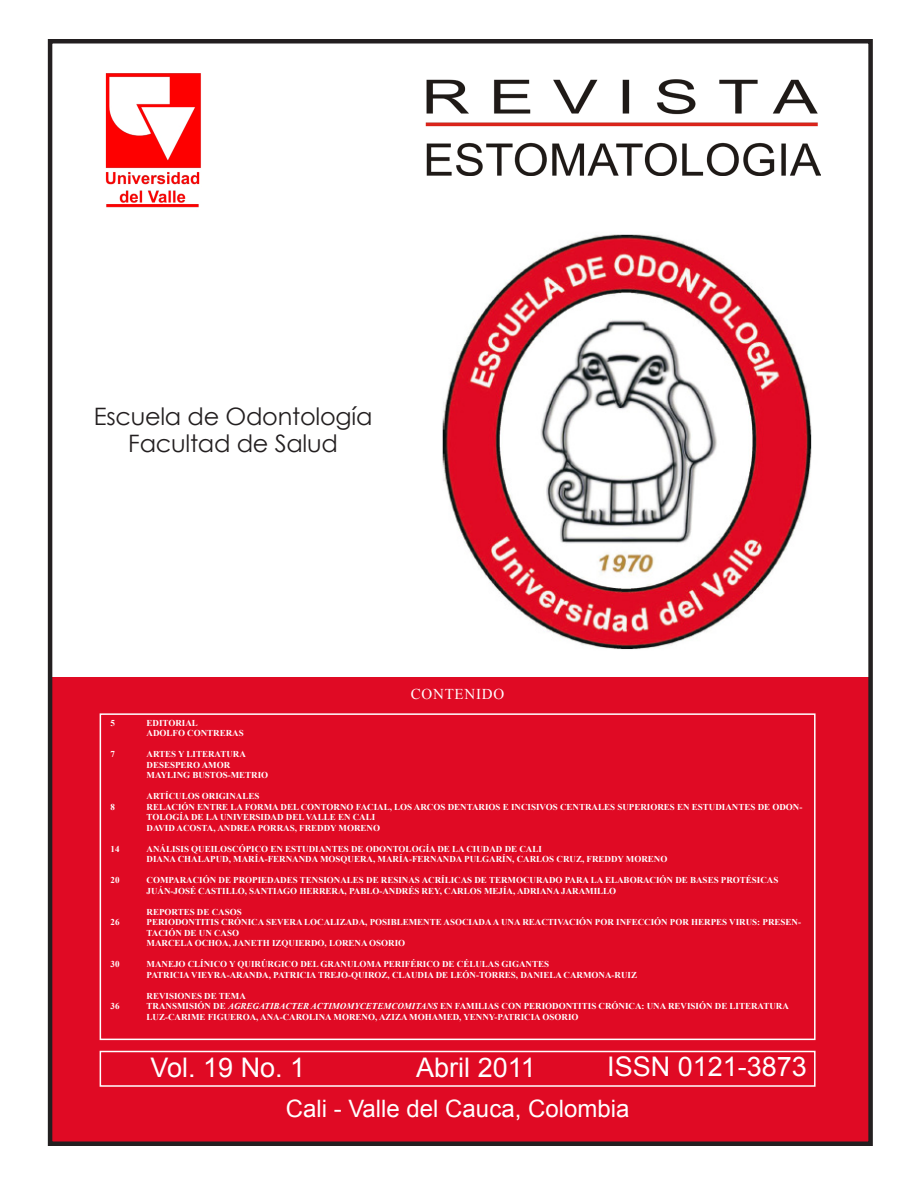
<style>
.page{position:relative;width:918px;height:1188px;background:#fff}
.page>*{position:absolute;margin:0;border:0;box-sizing:border-box;transform-origin:0 0}
.t1{font:27px "Arial";color:#fff}
.t2{font:24px/27px "Century Gothic";letter-spacing:-.01em;color:#231f20;text-align:center}
.t3{font:24px "Arial";color:#fff}
.t4{font:15px "Times New Roman";letter-spacing:.05em;color:#fff}
.t5{font:700 9px/10.5px "Times New Roman";color:#fff}
.s1{font-style:italic}
</style>
<div class="page">
<img style="left:442px;top:234px;width:370px;height:416px">
<div style="left:48px;top:677px;width:823px;height:469px;background:#e00a24"></div>
<div style="left:100px;top:713px;width:716px;height:327px;border:2px solid #fff"></div>
<div style="left:100px;top:1051px;width:716px;height:36px;border:2px solid #fff"></div>
<img style="left:105px;top:73px;width:96px;height:135px">
<img style="left:425px;top:80px;width:395px;height:96px">
<div style="left:48px;top:39px;width:825px;height:1107px;border:4px solid #231f20"></div>
<h2 class="t2" style="left:94px;top:402px;width:280px">Escuela de Odontología<br>Facultad de Salud</h2>
<h3 class="t4" style="left:411px;top:684px;width:95px">CONTENIDO</h3>
<p class="t5" style="left:111px;top:717px;width:6px">5</p>
<p class="t5" style="left:147px;top:717px;width:99px">EDITORIAL<br>ADOLFO CONTRERAS</p>
<p class="t5" style="left:111px;top:749px;width:6px">7</p>
<p class="t5" style="left:147px;top:749px;width:101px">ARTES Y LITERATURA</p>
<p class="t5" style="left:111px;top:759px;width:12px">DESES</p>
<p class="t5" style="left:175px;top:759px;width:13px">PERO</p>
<p class="t5" style="left:202px;top:759px;width:23px">AMOR</p>
<p class="t5" style="left:111px;top:770px;width:24px">M</p>
<p class="t5" style="left:155px;top:770px;width:115px">AYLING BUSTOS-METRIO</p>
<p class="t5" style="left:147px;top:791px;width:114px">ARTÍCULOS ORIGINALES</p>
<p class="t5" style="left:111px;top:801px;width:6px">8</p>
<p class="t5" style="left:147px;top:801px;width:657px">RELACIÓN ENTRE LA FORMA DEL CONTORNO FACIAL, LOS ARCOS DENTARIOS E INCISIVOS CENTRALES SUPERIORES EN ESTUDIANTES DE ODON-<br>TOLOGÍA DE LA UNIVERSIDAD DEL VALLE EN CALI<br>DAVID ACOSTA, ANDREA PORRAS, FREDDY MORENO</p>
<p class="t5" style="left:111px;top:843px;width:10px">14</p>
<p class="t5" style="left:147px;top:843px;width:522px">ANÁLISIS QUEILOSCÓPICO EN ESTUDIANTES DE ODONTOLOGÍA DE LA CIUDAD DE CALI<br>DIANA CHALAPUD, MARÍA-FERNANDA MOSQUERA, MARÍA-FERNANDA PULGARÍN, CARLOS CRUZ, FREDDY MORENO</p>
<p class="t5" style="left:111px;top:875px;width:10px">20</p>
<p class="t5" style="left:147px;top:875px;width:633px">COMPARACIÓN DE PROPIEDADES TENSIONALES DE RESINAS ACRÍLICAS DE TERMOCURADO PARA LA ELABORACIÓN DE BASES PROTÉSICAS<br>JUÁN-JOSÉ CASTILLO, SANTIAGO HERRERA, PABLO-ANDRÉS REY, CARLOS MEJÍA, ADRIANA JARAMILLO</p>
<p class="t5" style="left:147px;top:906px;width:97px">REPORTES DE CASOS</p>
<p class="t5" style="left:111px;top:917px;width:27px">26 P</p>
<p class="t5" style="left:147px;top:917px;width:656px;text-indent:5px">ERIODONTITIS CRÓNICA SEVERA LOCALIZADA, POSIBLEMENTE ASOCIADA A UNA REACTIVACIÓN POR INFECCIÓN POR HERPES VIRUS: PRESEN-<br>TACIÓN DE UN CASO</p>
<p class="t5" style="left:111px;top:938px;width:24px">M</p>
<p class="t5" style="left:155px;top:938px;width:252px">ARCELA OCHOA, JANETH IZQUIERDO, LORENA OSORIO</p>
<p class="t5" style="left:111px;top:959px;width:28px">30 M</p>
<p class="t5" style="left:155px;top:959px;width:396px">ANEJO CLÍNICO Y QUIRÚRGICO DEL GRANULOMA PERIFÉRICO DE CÉLULAS GIGANTES</p>
<p class="t5" style="left:111px;top:969px;width:22px">P</p>
<p class="t5" style="left:151px;top:969px;width:487px">ATRICIA VIEYRA-ARANDA, PATRICIA TREJO-QUIROZ, CLAUDIA DE LEÓN-TORRES, DANIELA CARMONA-RUIZ</p>
<p class="t5" style="left:111px;top:990px;width:11px">REVISI</p>
<p class="t5" style="left:178px;top:990px;width:14px">ONES</p>
<p class="t5" style="left:204px;top:990px;width:41px">DE TEMA</p>
<p class="t5" style="left:111px;top:1001px;width:10px">36</p>
<p class="t5" style="left:147px;top:1001px;width:644px">TRANSMISIÓN DE <span class="s1">AGREGATIBACTER ACTIMOMYCETEMCOMITANS</span> EN FAMILIAS CON PERIODONTITIS CRÓNICA: UNA REVISIÓN DE LITERATURA<br>LUZ-CARIME FIGUEROA, ANA-CAROLINA MORENO, AZIZA MOHAMED, YENNY-PATRICIA OSORIO</p>
<h1 class="t1" style="left:416px;top:1050px;width:121px">Abril 2011</h1>
<h1 class="t1" style="left:607px;top:1049px;width:201px">ISSN 0121-3873</h1>
<h1 class="t1" style="left:151px;top:1050px;width:156px">Vol. 19 No. 1</h1>
<h2 class="t3" style="left:286px;top:1093px;width:345px">Cali - Valle del Cauca, Colombia</h2>
</div>
